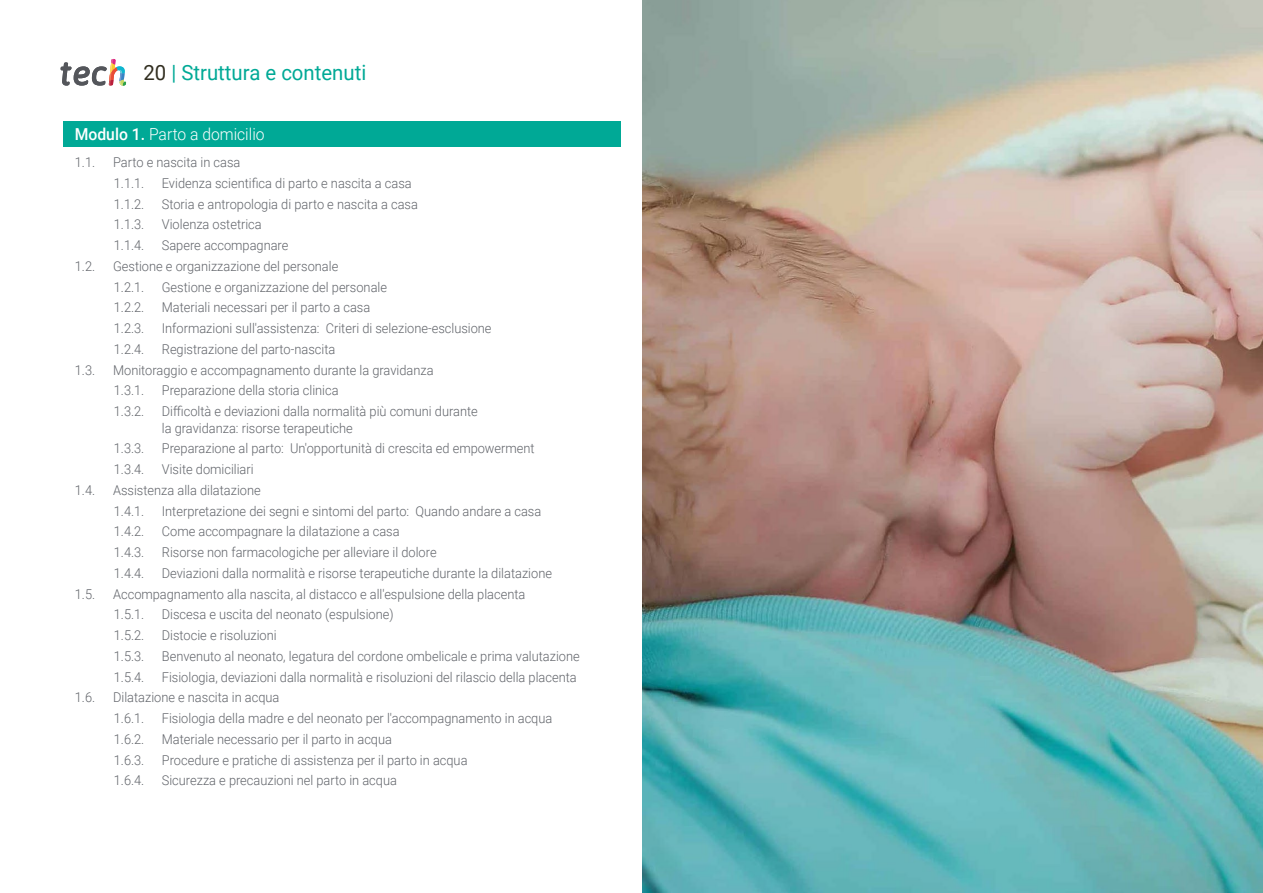
<style>
.page{position:relative;width:1263px;height:893px;background:#fff}
.page>*{position:absolute;margin:0;border:0;box-sizing:border-box;transform-origin:0 0}
.t1{font:21px "Roboto";color:#00a996}
.t2{font:300 16.5px "Roboto";color:#fff;scale:.95 1}
.t3{font:300 13.5px/20.7px "Roboto";color:#61646a;scale:.95 1}
.s1{color:#312e20}
.s2{font-weight:500}
</style>
<div class="page">
<img style="left:642px;top:0;width:621px;height:893px">
<div style="left:64px;top:121px;width:557px;height:25px;background:#00a996"></div>
<svg style="left:61px;top:59px;width:65px;height:27px"></svg>
<h1 class="t1" style="left:144px;top:57px;width:224px"><span class="s1">20</span> | Struttura e contenuti</h1>
<p class="t2" style="left:75px;top:123px;width:201px"><span class="s2">Modulo 1.</span> Parto a domicilio</p>
<p class="t3" style="left:75px;top:151px;width:23px">1.1.</p>
<p class="t3" style="left:113px;top:151px;width:135px">Parto e nascita in casa<br>1.1.1.</p>
<p class="t3" style="left:162px;top:172px;width:265px">Evidenza scientifica di parto e nascita a casa</p>
<p class="t3" style="left:114px;top:193px;width:34px">1.1.2.</p>
<p class="t3" style="left:162px;top:193px;width:271px">Storia e antropologia di parto e nascita a casa</p>
<p class="t3" style="left:114px;top:214px;width:34px">1.1.3.</p>
<p class="t3" style="left:162px;top:214px;width:107px">Violenza ostetrica</p>
<p class="t3" style="left:114px;top:234px;width:34px">1.1.4.</p>
<p class="t3" style="left:162px;top:234px;width:135px">Sapere accompagnare</p>
<p class="t3" style="left:75px;top:255px;width:23px">1.2.</p>
<p class="t3" style="left:113px;top:255px;width:239px">Gestione e organizzazione del personale<br>1.2.1.</p>
<p class="t3" style="left:162px;top:276px;width:239px">Gestione e organizzazione del personale</p>
<p class="t3" style="left:114px;top:297px;width:34px">1.2.2.</p>
<p class="t3" style="left:162px;top:297px;width:221px">Materiali necessari per il parto a casa</p>
<p class="t3" style="left:114px;top:317px;width:34px">1.2.3.</p>
<p class="t3" style="left:162px;top:317px;width:349px">Informazioni sull'assistenza: Criteri di selezione-esclusione</p>
<p class="t3" style="left:114px;top:338px;width:34px">1.2.4.</p>
<p class="t3" style="left:162px;top:338px;width:184px">Registrazione del parto-nascita</p>
<p class="t3" style="left:75px;top:359px;width:23px">1.3.</p>
<p class="t3" style="left:113px;top:359px;width:339px">Monitoraggio e accompagnamento durante la gravidanza<br>1.3.1.</p>
<p class="t3" style="left:162px;top:380px;width:188px">Preparazione della storia clinica</p>
<p class="t3" style="left:114px;top:400px;width:34px">1.3.2.</p>
<p class="t3" style="left:162px;top:403px;width:334px;line-height:16.5px">Difficoltà e deviazioni dalla normalità più comuni durante la gravidanza: risorse terapeutiche</p>
<p class="t3" style="left:114px;top:438px;width:34px">1.3.3.</p>
<p class="t3" style="left:162px;top:438px;width:394px">Preparazione al parto: Un'opportunità di crescita ed empowerment</p>
<p class="t3" style="left:114px;top:458px;width:34px">1.3.4.</p>
<p class="t3" style="left:162px;top:458px;width:98px">Visite domiciliari</p>
<p class="t3" style="left:75px;top:479px;width:23px">1.4.</p>
<p class="t3" style="left:113px;top:479px;width:157px">Assistenza alla dilatazione<br>1.4.1.</p>
<p class="t3" style="left:162px;top:500px;width:401px">Interpretazione dei segni e sintomi del parto: Quando andare a casa</p>
<p class="t3" style="left:114px;top:521px;width:34px">1.4.2.</p>
<p class="t3" style="left:162px;top:521px;width:252px">Come accompagnare la dilatazione a casa</p>
<p class="t3" style="left:114px;top:541px;width:34px">1.4.3.</p>
<p class="t3" style="left:162px;top:541px;width:291px">Risorse non farmacologiche per alleviare il dolore</p>
<p class="t3" style="left:114px;top:562px;width:34px">1.4.4.</p>
<p class="t3" style="left:162px;top:562px;width:412px">Deviazioni dalla normalità e risorse terapeutiche durante la dilatazione</p>
<p class="t3" style="left:75px;top:583px;width:23px">1.5.</p>
<p class="t3" style="left:113px;top:583px;width:435px">Accompagnamento alla nascita, al distacco e all'espulsione della placenta<br>1.5.1.</p>
<p class="t3" style="left:162px;top:604px;width:245px">Discesa e uscita del neonato (espulsione)</p>
<p class="t3" style="left:114px;top:624px;width:34px">1.5.2.</p>
<p class="t3" style="left:162px;top:624px;width:122px">Distocie e risoluzioni</p>
<p class="t3" style="left:114px;top:645px;width:34px">1.5.3.</p>
<p class="t3" style="left:162px;top:645px;width:441px">Benvenuto al neonato, legatura del cordone ombelicale e prima valutazione</p>
<p class="t3" style="left:114px;top:666px;width:34px">1.5.4.</p>
<p class="t3" style="left:162px;top:666px;width:438px">Fisiologia, deviazioni dalla normalità e risoluzioni del rilascio della placenta</p>
<p class="t3" style="left:75px;top:687px;width:23px">1.6.</p>
<p class="t3" style="left:113px;top:687px;width:177px">Dilatazione e nascita in acqua<br>1.6.1.</p>
<p class="t3" style="left:162px;top:707px;width:413px">Fisiologia della madre e del neonato per l'accompagnamento in acqua</p>
<p class="t3" style="left:114px;top:728px;width:34px">1.6.2.</p>
<p class="t3" style="left:162px;top:728px;width:244px">Materiale necessario per il parto in acqua</p>
<p class="t3" style="left:114px;top:749px;width:34px">1.6.3.</p>
<p class="t3" style="left:162px;top:749px;width:323px">Procedure e pratiche di assistenza per il parto in acqua</p>
<p class="t3" style="left:114px;top:770px;width:34px">1.6.4.</p>
<p class="t3" style="left:162px;top:770px;width:249px">Sicurezza e precauzioni nel parto in acqua</p>
</div>
